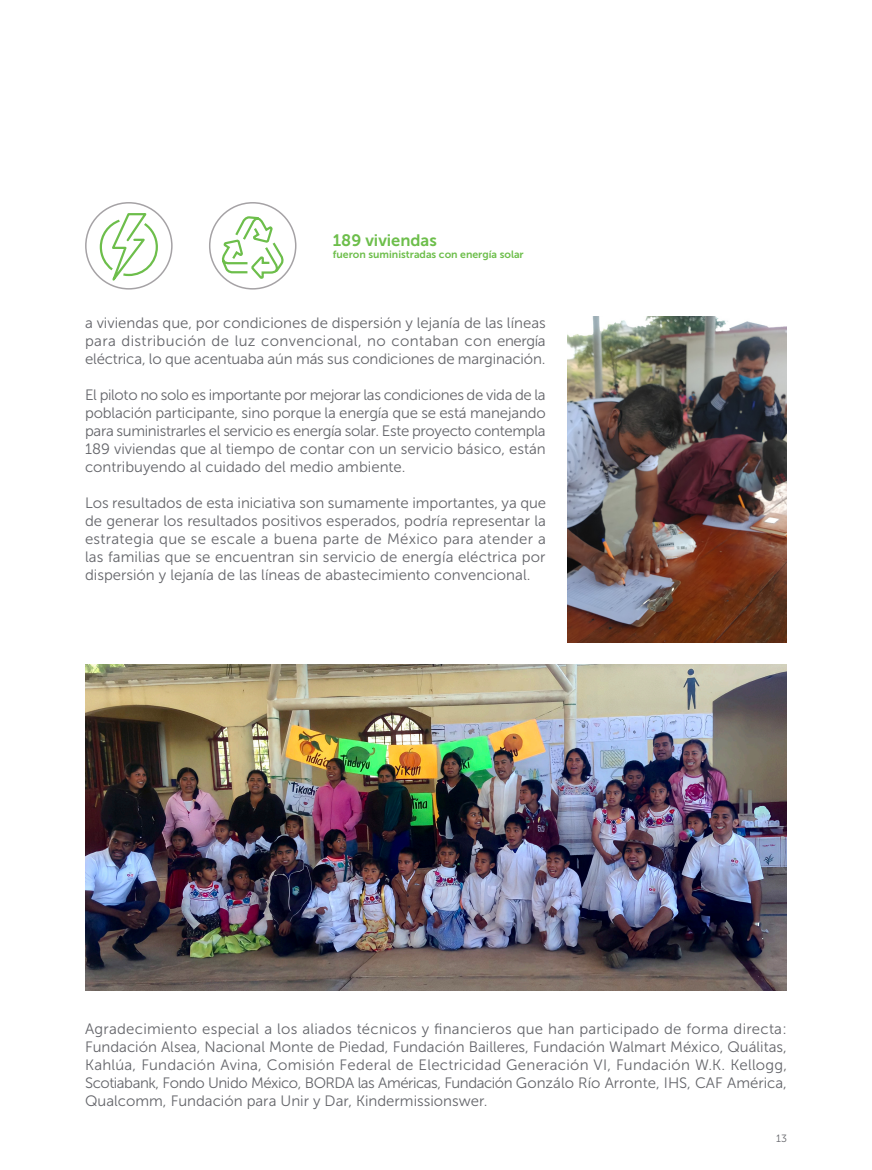
<style>
.page{position:relative;width:872px;height:1170px;background:#fff}
.page>*{position:absolute;margin:0;border:0;box-sizing:border-box;transform-origin:0 0}
.cuerpo_10_en_12{font:16.5px "Museo Sans 700";color:#6dbe4b}
.cuerpo_10_en_12-2{font:15px/18px "Museo Sans 300";color:#64656a;text-align:justify}
.cuerpo_10_en_12-3{font:10.5px "Museo Sans 700";color:#6dbe4b}
.t1{font:10.5px "Museo Sans 300";color:#64656a}
</style>
<div class="page">
<img style="left:85px;top:664px;width:702px;height:326px">
<svg style="left:99px;top:212px;width:60px;height:78px"></svg>
<svg style="left:220px;top:215px;width:64px;height:66px"></svg>
<img style="left:567px;top:317px;width:220px;height:326px">
<div style="left:85px;top:202px;width:88px;height:87px;border:2px solid #a5a2a5;border-radius:50%"></div>
<div style="left:209px;top:202px;width:87px;height:87px;border:2px solid #a5a2a5;border-radius:50%"></div>
<p class="cuerpo_10_en_12" style="left:333px;top:231px;width:106px">189 viviendas</p>
<p class="cuerpo_10_en_12-3" style="left:333px;top:249px;width:192px">fueron suministradas con energía solar</p>
<p class="cuerpo_10_en_12-2" style="left:85px;top:314px;width:462px">a viviendas que, por condiciones de dispersión y lejanía de las líneas para distribución de luz convencional, no contaban con energía eléctrica, lo que acentuaba aún más sus condiciones de marginación.</p>
<p class="cuerpo_10_en_12-2" style="left:85px;top:386px;width:462px">El piloto no solo es importante por mejorar las condiciones de vida de la población participante, sino porque la energía que se está manejando para suministrarles el servicio es energía solar. Este proyecto contempla 189 viviendas que al tiempo de contar con un servicio básico, están contribuyendo al cuidado del medio ambiente.</p>
<p class="cuerpo_10_en_12-2" style="left:85px;top:494px;width:462px">Los resultados de esta iniciativa son sumamente importantes, ya que de generar los resultados positivos esperados, podría representar la estrategia que se escale a buena parte de México para atender a las familias que se encuentran sin servicio de energía eléctrica por dispersión y lejanía de las líneas de abastecimiento convencional.</p>
<p class="cuerpo_10_en_12-2" style="left:85px;top:1019px;width:703px">Agradecimiento especial a los aliados técnicos y financieros que han participado de forma directa:<br>Fundación Alsea, Nacional Monte de Piedad, Fundación Bailleres, Fundación Walmart México, Quálitas, Kahlúa, Fundación Avina, Comisión Federal de Electricidad Generación VI, Fundación W.K. Kellogg, Scotiabank, Fondo Unido México, BORDA las Américas, Fundación Gonzálo Río Arronte, IHS, CAF América, Qualcomm, Fundación para Unir y Dar, Kindermissionswer.</p>
<p class="t1" style="left:776px;top:1132px;width:12px">13</p>
</div>
